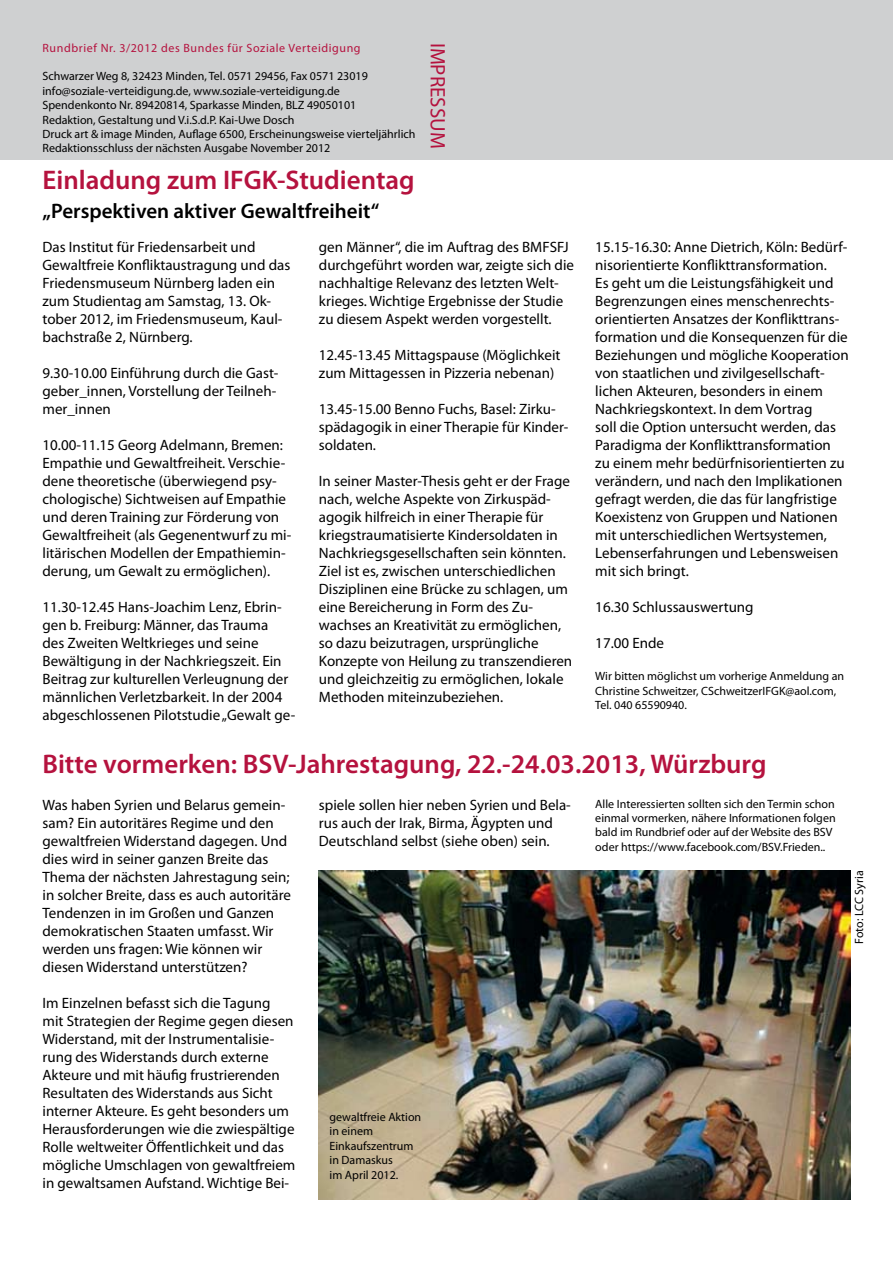
<style>
.page{position:relative;width:893px;height:1263px;background:#fff}
.page>*{position:absolute;margin:0;border:0;box-sizing:border-box;transform-origin:0 0}
.t1{font:600 27px "Myriad Pro";color:#b5123e}
.t2{font:600 21px "Myriad Pro";color:#000}
.t3{font:21px "Myriad Pro";color:#b5123e}
.t4{font:15px/18px "Myriad Pro";color:#000}
.t5{font:12px/14.4px "Myriad Pro";color:#000}
.t6{font:12px "Myriad Pro";letter-spacing:.05em;color:#b5123e}
</style>
<div class="page">
<div style="left:0;top:0;width:893px;height:159px;background:#cfd0d1"></div>
<img style="left:319px;top:870px;width:532px;height:329px">
<p class="t6" style="left:43px;top:40px;width:320px">Rundbrief Nr. 3/2012 des Bundes für Soziale Verteidigung</p>
<p class="t5" style="left:43px;top:69px;width:374px">Schwarzer Weg 8, 32423 Minden, Tel. 0571 29456, Fax 0571 23019 info@soziale-verteidigung.de, www.soziale-verteidigung.de Spendenkonto Nr. 89420814, Sparkasse Minden, BLZ 49050101<br>Redaktion, Gestaltung und V.i.S.d.P. Kai-Uwe Dosch<br>Druck art &amp; image Minden, Auflage 6500, Erscheinungsweise vierteljährlich Redaktionsschluss der nächsten Ausgabe November 2012</p>
<h1 class="t1" style="left:43px;top:163px;width:374px">Einladung zum IFGK-Studientag</h1>
<h2 class="t2" style="left:43px;top:197px;width:338px">„Perspektiven aktiver Gewaltfreiheit“</h2>
<h2 class="t3" style="left:451px;top:43px;width:107px;rotate:90deg">IMPRESSUM</h2>
<p class="t4" style="left:43px;top:238px;width:249px">Das Institut für Friedensarbeit und Gewaltfreie Konfliktaustragung und das Friedensmuseum Nürnberg laden ein zum Studientag am Samstag, 13. Ok&shy;tober 2012, im Friedensmuseum, Kaul&shy;bachstraße 2, Nürnberg.</p>
<p class="t4" style="left:43px;top:364px;width:237px">9.30-10.00 Einführung durch die Gast&shy;geber_innen, Vorstellung der Teilneh&shy;mer_innen</p>
<p class="t4" style="left:43px;top:436px;width:250px">10.00-11.15 Georg Adelmann, Bremen:<br>Empathie und Gewaltfreiheit. Verschie&shy;dene theoretische (überwiegend psy&shy;chologische) Sichtweisen auf Empathie und deren Training zur Förderung von Gewaltfreiheit (als Gegenentwurf zu mi&shy;litärischen Modellen der Empathiemin&shy;derung, um Gewalt zu ermöglichen).</p>
<p class="t4" style="left:43px;top:598px;width:254px">11.30-12.45 Hans-Joachim Lenz, Ebrin&shy;gen b. Freiburg: Männer, das Trauma<br>des Zweiten Weltkrieges und seine Bewältigung in der Nachkriegszeit. Ein Beitrag zur kulturellen Verleugnung der männlichen Verletzbarkeit. In der 2004 abgeschlossenen Pilotstudie „Gewalt ge-</p>
<p class="t4" style="left:319px;top:238px;width:257px">gen Männer“, die im Auftrag des BMFSFJ durchgeführt worden war, zeigte sich die nachhaltige Relevanz des letzten Welt&shy;krieges. Wichtige Ergebnisse der Studie zu diesem Aspekt werden vorgestellt.</p>
<p class="t4" style="left:319px;top:346px;width:243px">12.45-13.45 Mittagspause (Möglichkeit zum Mittagessen in Pizzeria nebenan)</p>
<p class="t4" style="left:319px;top:400px;width:251px">13.45-15.00 Benno Fuchs, Basel: Zirku&shy;spädagogik in einer Therapie für Kinder&shy;soldaten.</p>
<p class="t4" style="left:319px;top:472px;width:255px">In seiner Master-Thesis geht er der Frage nach, welche Aspekte von Zirkuspäd&shy;agogik hilfreich in einer Therapie für kriegstraumatisierte Kindersoldaten in Nachkriegsgesellschaften sein könnten.<br>Ziel ist es, zwischen unterschiedlichen Disziplinen eine Brücke zu schlagen, um eine Bereicherung in Form des Zu&shy;wachses an Kreativität zu ermöglichen, so dazu beizutragen, ursprüngliche Konzepte von Heilung zu transzendieren und gleichzeitig zu ermöglichen, lokale Methoden miteinzubeziehen.</p>
<p class="t4" style="left:595px;top:238px;width:255px">15.15-16.30: Anne Dietrich, Köln: Bedürf&shy;nisorientierte Konflikttransformation.<br>Es geht um die Leistungsfähigkeit und Begrenzungen eines menschenrechts&shy;orientierten Ansatzes der Konflikttrans&shy;formation und die Konsequenzen für die Beziehungen und mögliche Kooperation von staatlichen und zivilgesellschaft&shy;lichen Akteuren, besonders in einem Nachkriegskontext. In dem Vortrag<br>soll die Option untersucht werden, das Paradigma der Konflikttransformation zu einem mehr bedürfnisorientierten zu verändern, und nach den Implikationen gefragt werden, die das für langfristige Koexistenz von Gruppen und Nationen mit unterschiedlichen Wertsystemen, Lebenserfahrungen und Lebensweisen mit sich bringt.</p>
<p class="t4" style="left:595px;top:598px;width:160px">16.30 Schlussauswertung</p>
<p class="t4" style="left:595px;top:634px;width:70px">17.00 Ende</p>
<p class="t5" style="left:595px;top:669px;width:250px">Wir bitten möglichst um vorherige Anmeldung an<br>Christine Schweitzer, CSchweitzerIFGK@aol.com,<br>Tel. 040 65590940.</p>
<h1 class="t1" style="left:43px;top:747px;width:725px">Bitte vormerken: BSV-Jahrestagung, 22.-24.03.2013, Würzburg</h1>
<p class="t4" style="left:43px;top:796px;width:250px">Was haben Syrien und Belarus gemein&shy;sam? Ein autoritäres Regime und den gewaltfreien Widerstand dagegen. Und dies wird in seiner ganzen Breite das Thema der nächsten Jahrestagung sein; in solcher Breite, dass es auch autoritäre Tendenzen in im Großen und Ganzen demokratischen Staaten umfasst. Wir werden uns fragen: Wie können wir diesen Widerstand unterstützen?</p>
<p class="t4" style="left:43px;top:994px;width:254px">Im Einzelnen befasst sich die Tagung<br>mit Strategien der Regime gegen diesen Widerstand, mit der Instrumentalisie&shy;rung des Widerstands durch externe Akteure und mit häufig frustrierenden Resultaten des Widerstands aus Sicht interner Akteure. Es geht besonders um Herausforderungen wie die zwiespältige Rolle weltweiter Öffentlichkeit und das mögliche Umschlagen von gewaltfreiem in gewaltsamen Aufstand. Wichtige Bei-</p>
<p class="t4" style="left:319px;top:796px;width:253px">spiele sollen hier neben Syrien und Bela&shy;rus auch der Irak, Birma, Ägypten und<br>Deutschland selbst (siehe oben) sein.</p>
<p class="t5" style="left:595px;top:796px;width:242px">Alle Interessierten sollten sich den Termin schon einmal vormerken, nähere Informationen folgen bald im Rundbrief oder auf der Website des BSV oder https://www.facebook.com/BSV.Frieden..</p>
<p class="t5" style="left:330px;top:1109px;width:93px">gewaltfreie Aktion in einem<br>Einkaufszentrum in Damaskus<br>im April 2012.</p>
<p class="t5" style="left:852px;top:944px;width:75px;rotate:-90deg">Foto: LCC Syria</p>
</div>
